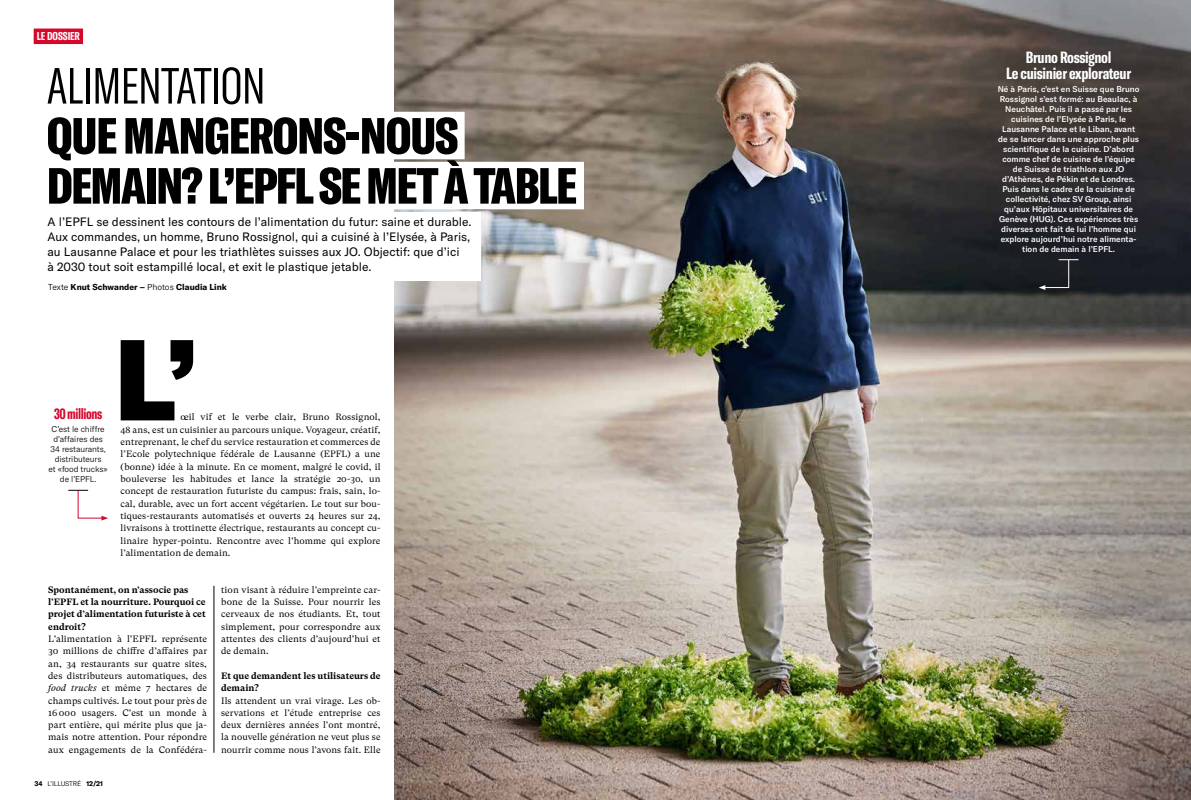
<style>
.page{position:relative;width:1191px;height:800px;background:#fff}
.page>*{position:absolute;margin:0;border:0;box-sizing:border-box;transform-origin:0 0}
.t1{font:900 113px "GT America";color:#000}
.t2{font:900 extra-condensed 50px/50px "GT America";letter-spacing:-.025em;color:#000}
.t3{font:300 extra-condensed 50px "GT America";letter-spacing:-.01em;color:#000}
.t4{font:700 extra-condensed 16px/16px "GT America";letter-spacing:-.02em;color:#fff;text-align:center}
.t5{font:700 extra-condensed 15px "GT America";letter-spacing:-.03em;color:#d5072d;scale:.9 1}
.t6{font:12px/15px "GT America";color:#000}
.t7{font:700 extra-condensed 11.2px "GT America";letter-spacing:-.01em;color:#fff}
.t8{font:9.2px/12.3px "GT Super Text";letter-spacing:.01em;color:#000;text-align:justify}
.t9{font:700 9.2px/12.3px "GT Super Text";color:#000}
.t10{font:700 8.5px "GT America";color:#000}
.t11{font:500 8.3px/10px "GT America";color:#fff;text-align:center}
.t12{font:300 8.3px/10px "GT America";letter-spacing:-.01em;color:#000;text-align:center}
.t13{font:300 6.7px "GT America";letter-spacing:-.02em;color:#000}
.s1{font-weight:300}
.s2{font-style:italic}
.s3{font-weight:700}
</style>
<div class="page">
<img style="left:394px;top:0;width:797px;height:799px">
<div style="left:34px;top:29px;width:49px;height:15px;background:#d5072d"></div>
<div style="left:41px;top:112px;width:423px;height:47px;background:#fff"></div>
<div style="left:41px;top:162px;width:543px;height:47px;background:#fff"></div>
<div style="left:48px;top:212px;width:432px;height:69px;background:#fff"></div>
<svg style="left:68px;top:489px;width:40px;height:31px"></svg>
<hr style="left:214px;top:585px;width:1px;height:167px;background:#000">
<svg style="left:1038px;top:259px;width:40px;height:31px"></svg>
<p class="t7" style="left:37px;top:30px;width:44px">LE DOSSIER</p>
<h2 class="t3" style="left:47px;top:57px;width:220px">ALIMENTATION</h2>
<h2 class="t2" style="left:47px;top:110px;width:531px">QUE MANGERONS-NOUS<br>DEMAIN? L’EPFL SE MET À TABLE</h2>
<p class="t6" style="left:48px;top:214px;width:425px">A l’EPFL se dessinent les contours de l’alimentation du futur: saine et durable.<br>Aux commandes, un homme, Bruno Rossignol, qui a cuisiné à l’Elysée, à Paris, au Lausanne Palace et pour les triathlètes suisses aux JO. Objectif: que d’ici<br>à 2030 tout soit estampillé local, et exit le plastique jetable.</p>
<p class="t10" style="left:48px;top:282px;width:180px"><span class="s1">Texte</span> Knut Schwander – <span class="s1">Photos</span> Claudia Link</p>
<h1 class="t1" style="left:114px;top:307px;width:86px">L’</h1>
<h3 class="t5" style="left:54px;top:404px;width:55px">30 millions</h3>
<p class="t12" style="left:49px;top:423px;width:61px">C’est le chiffre d’affaires des<br>34 restaurants, distributeurs<br>et «food trucks» de l’EPFL.</p>
<p class="t8" style="left:120px;top:411px;width:261px;text-indent:60px">œil vif et le verbe clair, Bruno Rossignol, 48 ans, est un cuisinier au parcours unique. Voyageur, créatif, entreprenant, le chef du service restauration et commerces de l’Ecole polytechnique fédérale de Lausanne (EPFL) a une (bonne) idée à la minute. En ce moment, malgré le covid, il bouleverse les habitudes et lance la stratégie 20-30, un concept de restauration futuriste du campus: frais, sain, lo&shy;cal, durable, avec un fort accent végétarien. Le tout sur bou&shy;tiques-restaurants automatisés et ouverts 24 heures sur 24, livraisons à trottinette électrique, restaurants au concept cu&shy;linaire hyper-pointu. Rencontre avec l’homme qui explore l’alimentation de demain.</p>
<p class="t9" style="left:48px;top:583px;width:159px">Spontanément, on n’associe pas l’EPFL et la nourriture. Pourquoi ce projet d’alimentation futuriste à cet endroit?</p>
<p class="t8" style="left:48px;top:632px;width:160px">L’alimentation à l’EPFL représente 30 millions de chiffre d’affaires par an, 34 restaurants sur quatre sites, des distributeurs automatiques, des <span class="s2">food trucks</span> et même 7 hectares de champs cultivés. Le tout pour près de 16 000 usagers. C’est un monde à part entière, qui mérite plus que ja&shy;mais notre attention. Pour répondre aux engagements de la Confédéra-</p>
<p class="t8" style="left:221px;top:583px;width:161px">tion visant à réduire l’empreinte car&shy;bone de la Suisse. Pour nourrir les cerveaux de nos étudiants. Et, tout simplement, pour correspondre aux attentes des clients d’aujourd’hui et de demain.</p>
<p class="t9" style="left:221px;top:669px;width:161px">Et que demandent les utilisateurs de demain?</p>
<p class="t8" style="left:221px;top:694px;width:161px">Ils attendent un vrai virage. Les ob&shy;servations et l’étude entreprise ces deux dernières années l’ont montré, la nouvelle génération ne veut plus se nourrir comme nous l’avons fait. Elle</p>
<p class="t13" style="left:35px;top:779px;width:70px"><span class="s3">34</span> L’ILLUSTRÉ <span class="s3">12/21</span></p>
<h3 class="t4" style="left:1006px;top:49px;width:127px">Bruno Rossignol<br>Le cuisinier explorateur</h3>
<p class="t11" style="left:997px;top:83px;width:143px">Né à Paris, c’est en Suisse que Bruno Rossignol s’est formé: au Beaulac, à Neuchâtel. Puis il a passé par les cuisines de l’Elysée à Paris, le Lausanne Palace et le Liban, avant de se lancer dans une approche plus scientifique de la cuisine. D’abord comme chef de cuisine de l’équipe de Suisse de triathlon aux JO d’Athènes, de Pékin et de Londres.<br>Puis dans le cadre de la cuisine de collectivité, chez SV Group, ainsi qu’aux Hôpitaux universitaires de Genève (HUG). Ces expériences très diverses ont fait de lui l’homme qui explore aujourd’hui notre alimenta&shy;tion de demain à l’EPFL.</p>
</div>
